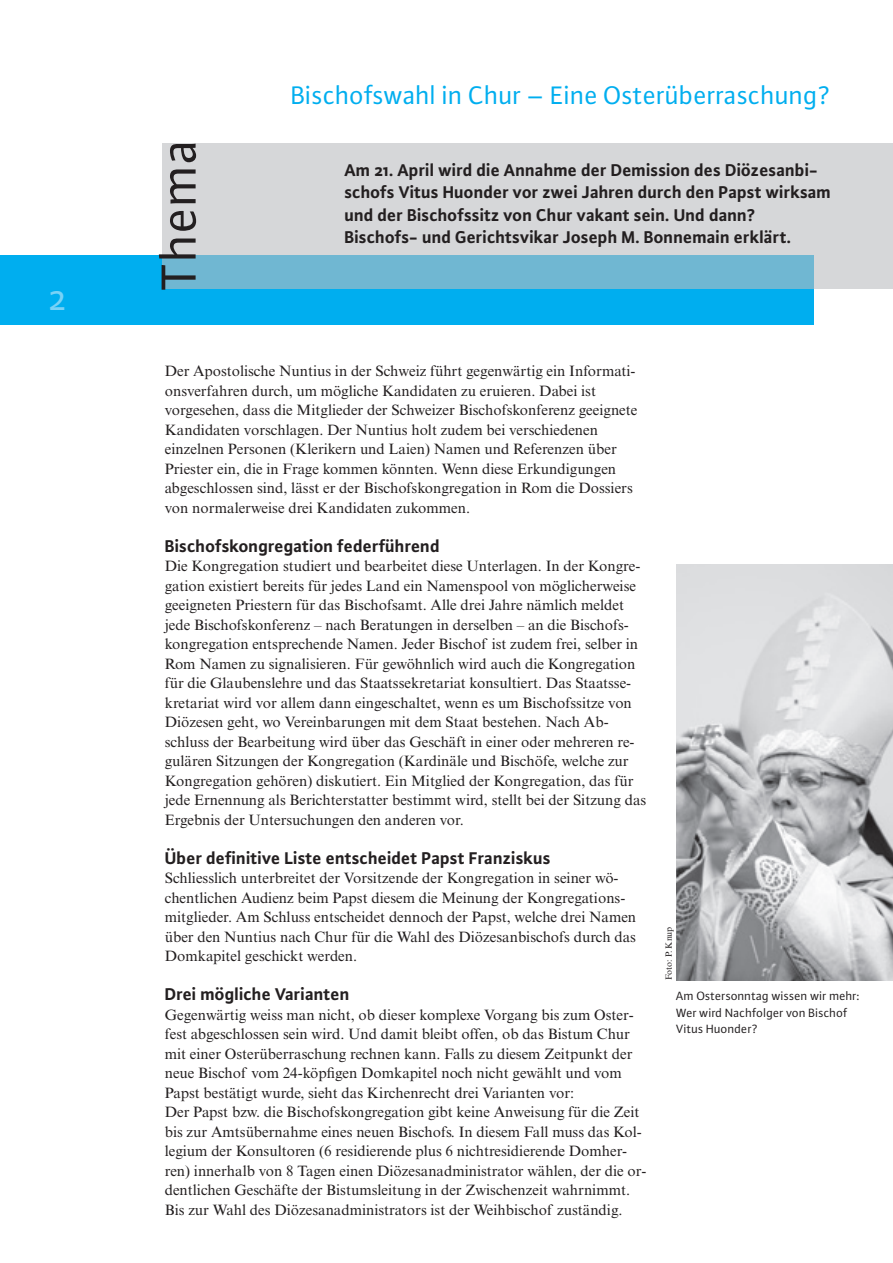
<style>
.page{position:relative;width:893px;height:1263px;background:#fff}
.page>*{position:absolute;margin:0;border:0;box-sizing:border-box;transform-origin:0 0}
.t1{font:52.5px "Plus Sans Pro";letter-spacing:.01em;color:#231f20}
.t2{font:39px "Plus Sans Pro";color:#79d2f6}
.Übertitel_blau{font:27px "Plus Sans Pro";color:#00aeef}
.Lead__ohne_Grundlini{font:700 18px/22.5px "Plus Sans Pro";color:#231f20}
.Grundtext{font:700 18px "Plus Sans Pro";color:#231f20}
.Lead{font:700 18px "Plus Sans Pro";color:#231f20}
.Grundtext-2{font:15px/19.5px "Times New Roman MT Std";color:#231f20}
.Lead-2{font:15px/19.5px "Times New Roman MT Std";color:#231f20}
.Bildlegende{font:12.75px/16.5px "Plus Sans Pro";color:#231f20}
.Bildnachweis{font:9px "Times New Roman MT Std";color:#231f20}
</style>
<div class="page">
<div style="left:0;top:255px;width:814px;height:70px;background:#00aeef"></div>
<svg style="left:162px;top:144px;width:731px;height:145px;background:#c0d0d7"></svg>
<img style="left:676px;top:564px;width:217px;height:417px">
<h2 class="t2" style="left:49px;top:271px;width:20px">2</h2>
<p class="t1" style="left:143px;top:290px;width:153px;rotate:-90deg">Thema</p>
<p class="Übertitel_blau" style="left:291px;top:77px;width:542px">Bischofswahl in Chur – Eine Osterüberraschung?</p>
<p class="Lead__ohne_Grundlini" style="left:344px;top:157px;width:488px">Am 21. April wird die Annahme der Demission des Diözesanbi&shy;schofs Vitus Huonder vor zwei Jahren durch den Papst wirksam und der Bischofssitz von Chur vakant sein. Und dann?</p>
<p class="Lead__ohne_Grundlini" style="left:344px;top:225px;width:448px">Bischofs- und Gerichtsvikar Joseph M. Bonnemain erklärt.</p>
<p class="Lead-2" style="left:165px;top:361px;width:474px">Der Apostolische Nuntius in der Schweiz führt gegenwärtig ein Informati&shy;onsverfahren durch, um mögliche Kandidaten zu eruieren. Dabei ist vorgesehen, dass die Mitglieder der Schweizer Bischofskonferenz geeignete Kandidaten vorschlagen. Der Nuntius holt zudem bei verschiedenen einzelnen Personen (Klerikern und Laien) Namen und Referenzen über Priester ein, die in Frage kommen könnten. Wenn diese Erkundigungen abgeschlossen sind, lässt er der Bischofskongregation in Rom die Dossiers von normalerweise drei Kandidaten zukommen.</p>
<p class="Lead" style="left:165px;top:532px;width:276px">Bischofskongregation federführend</p>
<p class="Grundtext-2" style="left:165px;top:556px;width:483px">Die Kongregation studiert und bearbeitet diese Unterlagen. In der Kongre&shy;gation existiert bereits für jedes Land ein Namenspool von möglicherweise geeigneten Priestern für das Bischofsamt. Alle drei Jahre nämlich meldet jede Bischofskonferenz – nach Beratungen in derselben – an die Bischofs&shy;kongregation entsprechende Namen. Jeder Bischof ist zudem frei, selber in Rom Namen zu signalisieren. Für gewöhnlich wird auch die Kongregation für die Glaubenslehre und das Staatssekretariat konsultiert. Das Staatsse&shy;kretariat wird vor allem dann eingeschaltet, wenn es um Bischofssitze von Diözesen geht, wo Vereinbarungen mit dem Staat bestehen. Nach Ab&shy;schluss der Bearbeitung wird über das Geschäft in einer oder mehreren re&shy;gulären Sitzungen der Kongregation (Kardinäle und Bischöfe, welche zur Kongregation gehören) diskutiert. Ein Mitglied der Kongregation, das für jede Ernennung als Berichterstatter bestimmt wird, stellt bei der Sitzung das Ergebnis der Untersuchungen den anderen vor.</p>
<p class="Grundtext" style="left:165px;top:844px;width:387px">Über definitive Liste entscheidet Papst Franziskus</p>
<p class="Grundtext-2" style="left:165px;top:868px;width:473px">Schliesslich unterbreitet der Vorsitzende der Kongregation in seiner wö&shy;chentlichen Audienz beim Papst diesem die Meinung der Kongregations&shy;mitglieder. Am Schluss entscheidet dennoch der Papst, welche drei Namen über den Nuntius nach Chur für die Wahl des Diözesanbischofs durch das Domkapitel geschickt werden.</p>
<p class="Grundtext" style="left:165px;top:981px;width:186px">Drei mögliche Varianten</p>
<p class="Grundtext-2" style="left:165px;top:1005px;width:470px">Gegenwärtig weiss man nicht, ob dieser komplexe Vorgang bis zum Oster&shy;fest abgeschlossen sein wird. Und damit bleibt offen, ob das Bistum Chur mit einer Osterüberraschung rechnen kann. Falls zu diesem Zeitpunkt der neue Bischof vom 24-köpfigen Domkapitel noch nicht gewählt und vom Papst bestätigt wurde, sieht das Kirchenrecht drei Varianten vor:</p>
<p class="Grundtext-2" style="left:165px;top:1102px;width:483px">Der Papst bzw. die Bischofskongregation gibt keine Anweisung für die Zeit bis zur Amtsübernahme eines neuen Bischofs. In diesem Fall muss das Kol&shy;legium der Konsultoren (6 residierende plus 6 nichtresidierende Domher&shy;ren) innerhalb von 8 Tagen einen Diözesanadministrator wählen, der die or&shy;dentlichen Geschäfte der Bistumsleitung in der Zwischenzeit wahrnimmt.<br>Bis zur Wahl des Diözesanadministrators ist der Weihbischof zuständig.</p>
<p class="Bildnachweis" style="left:664px;top:980px;width:55px;rotate:-90deg">Foto: P. Knup</p>
<p class="Bildlegende" style="left:676px;top:987px;width:185px">Am Ostersonntag wissen wir mehr:<br>Wer wird Nachfolger von Bischof<br>Vitus Huonder?</p>
</div>
